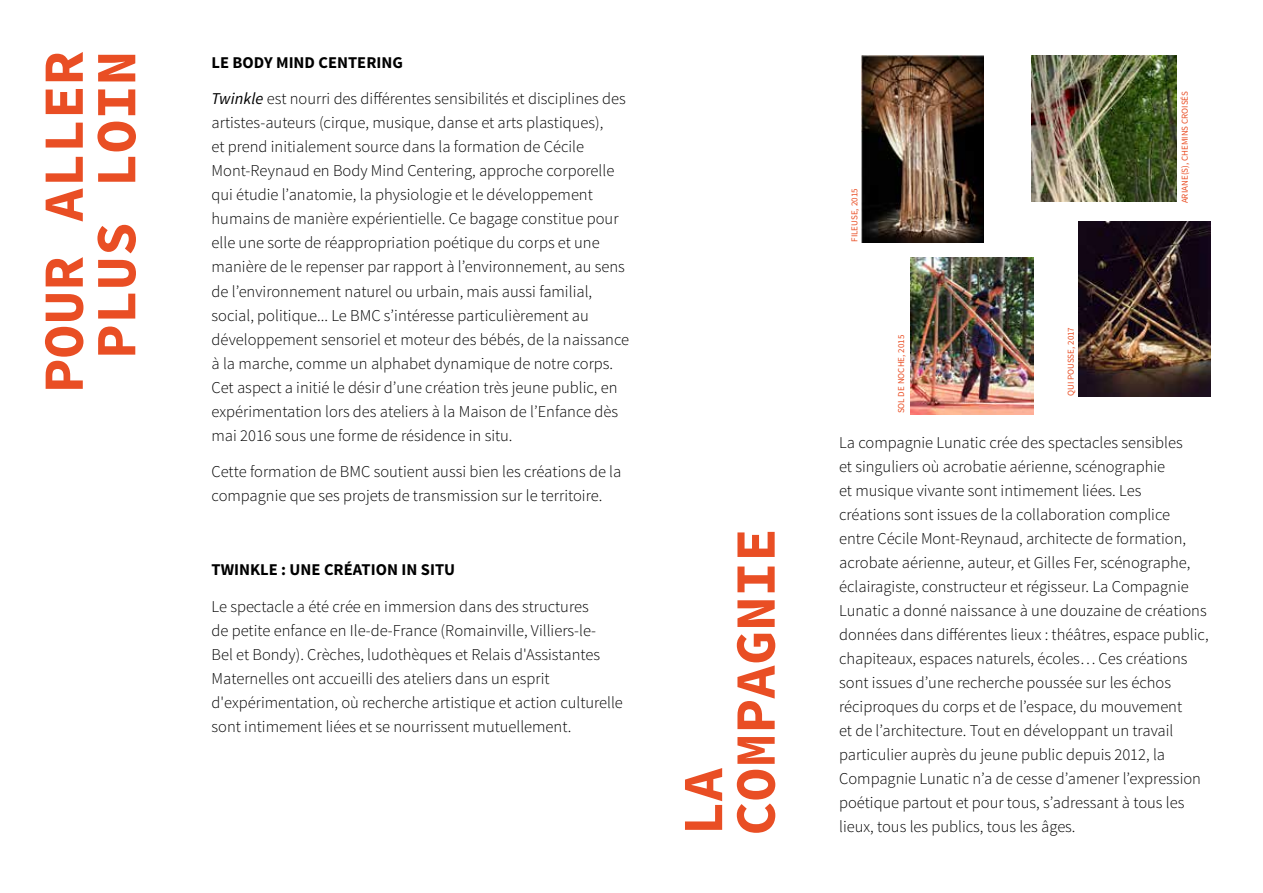
<style>
.page{position:relative;width:1263px;height:893px;background:#fff}
.page>*{position:absolute;margin:0;border:0;box-sizing:border-box;transform-origin:0 0}
.t1{font:700 57px/52.5px "Source Code Pro";color:#e94e24;text-align:center}
.t2{font:300 16.5px/24px "Source Sans Pro";color:#000}
.t3{font:700 16.5px "Source Sans Pro";color:#000}
.t4{font:9px "Source Sans Pro";color:#e94e24}
.s1{font-weight:400;font-style:italic}
</style>
<div class="page">
<img style="left:1031px;top:55px;width:146px;height:146px">
<img style="left:1078px;top:221px;width:132px;height:175px">
<img style="left:862px;top:55px;width:122px;height:187px">
<img style="left:910px;top:257px;width:123px;height:158px">
<h1 class="t1" style="left:37px;top:393px;width:343px;rotate:-90deg">POUR ALLER<br>PLUS LOIN</h1>
<p class="t3" style="left:212px;top:52px;width:193px">LE BODY MIND CENTERING</p>
<p class="t2" style="left:212px;top:87px;width:419px"><span class="s1">Twinkle</span> est nourri des différentes sensibilités et disciplines des artistes-auteurs (cirque, musique, danse et arts plastiques),<br>et prend initialement source dans la formation de Cécile Mont-Reynaud en Body Mind Centering, approche corporelle qui étudie l’anatomie, la physiologie et le développement humains de manière expérientielle. Ce bagage constitue pour elle une sorte de réappropriation poétique du corps et une manière de le repenser par rapport à l’environnement, au sens de l’environnement naturel ou urbain, mais aussi familial, social, politique... Le BMC s’intéresse particulièrement au développement sensoriel et moteur des bébés, de la naissance à la marche, comme un alphabet dynamique de notre corps.<br>Cet aspect a initié le désir d’une création très jeune public, en expérimentation lors des ateliers à la Maison de l’Enfance dès mai 2016 sous une forme de résidence in situ.</p>
<p class="t2" style="left:212px;top:460px;width:411px">Cette formation de BMC soutient aussi bien les créations de la compagnie que ses projets de transmission sur le territoire.</p>
<p class="t3" style="left:212px;top:559px;width:245px">TWINKLE : UNE CRÉATION IN SITU</p>
<p class="t2" style="left:212px;top:594px;width:413px">Le spectacle a été crée en immersion dans des structures<br>de petite enfance en Ile-de-France (Romainville, Villiers-le-<br>Bel et Bondy). Crèches, ludothèques et Relais d'Assistantes Maternelles ont accueilli des ateliers dans un esprit d'expérimentation, où recherche artistique et action culturelle sont intimement liées et se nourrissent mutuellement.</p>
<h1 class="t1" style="left:677px;top:836px;width:309px;text-align:left;rotate:-90deg">LA<br>COMPAGNIE</h1>
<p class="t4" style="left:849px;top:242px;width:55px;rotate:-90deg">FILEUSE, 2015</p>
<p class="t4" style="left:895px;top:413px;width:80px;rotate:-90deg">SOL DE NOCHE, 2015</p>
<p class="t4" style="left:1065px;top:396px;width:71px;rotate:-90deg">QUI POUSSE, 2017</p>
<p class="t4" style="left:1179px;top:203px;width:114px;rotate:-90deg">ARIANE(S), CHEMINS CROISÉS</p>
<p class="t2" style="left:839px;top:431px;width:371px">La compagnie Lunatic crée des spectacles sensibles<br>et singuliers où acrobatie aérienne, scénographie<br>et musique vivante sont intimement liées. Les<br>créations sont issues de la collaboration complice entre Cécile Mont-Reynaud, architecte de formation, acrobate aérienne, auteur, et Gilles Fer, scénographe, éclairagiste, constructeur et régisseur. La Compagnie Lunatic a donné naissance à une douzaine de créations données dans différentes lieux : théâtres, espace public, chapiteaux, espaces naturels, écoles… Ces créations sont issues d’une recherche poussée sur les échos réciproques du corps et de l’espace, du mouvement<br>et de l’architecture. Tout en développant un travail particulier auprès du jeune public depuis 2012, la Compagnie Lunatic n’a de cesse d’amener l’expression poétique partout et pour tous, s’adressant à tous les lieux, tous les publics, tous les âges.</p>
</div>
